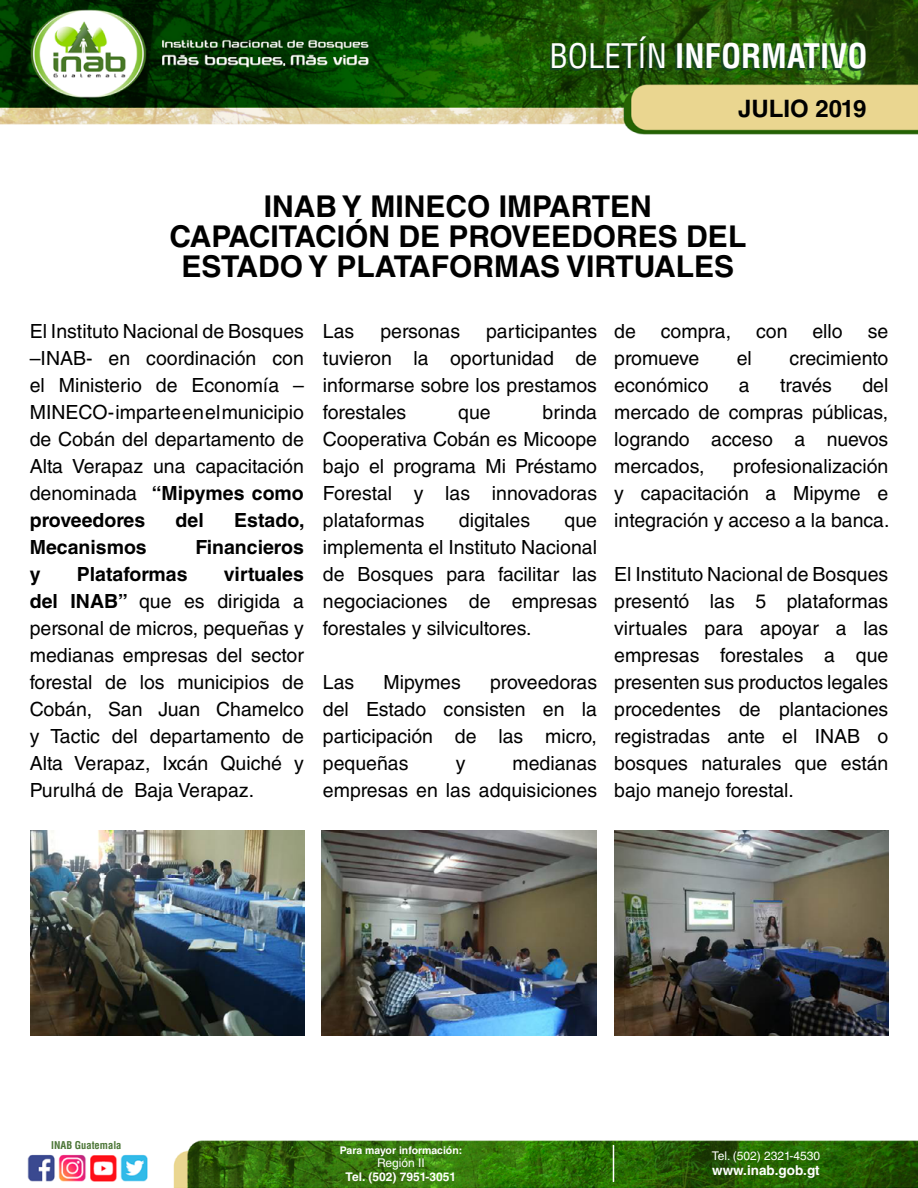
<style>
.page{position:relative;width:918px;height:1188px;background:#fff}
.page>*{position:absolute;margin:0;border:0;box-sizing:border-box;transform-origin:0 0}
.t1{font:700 condensed 33px "Helvetica LT Std";color:#fff}
.t2{font:700 30px/30px "Helvetica LT Std";color:#000;text-align:center}
.t3{font:700 24px "Helvetica LT Std";color:#000}
.t4{font:19.5px/27px "Helvetica LT Std";color:#000;text-align:justify}
.t5{font:700 19.5px "Helvetica LT Std";color:#000}
.t6{font:700 13.5px "Helvetica LT Std";color:#fff}
.t7{font:12px "Helvetica LT Std";color:#fff}
.t8{font:700 12px "Helvetica LT Std";color:#fff}
.t9{font:700 10.5px "Helvetica LT Std";color:#fff}
.t10{font:700 condensed 10.5px "Helvetica LT Std";color:#4c7637}
.s1{font-weight:400}
.s2{font-weight:700}
</style>
<div class="page">
<img style="left:0;top:0;width:918px;height:1188px">
<svg style="left:550px;top:39px;width:314px;height:32px;background:#215812"></svg>
<hr style="left:613px;top:1145px;width:1px;height:37px;background:#fff">
<img style="left:30px;top:830px;width:274px;height:206px">
<img style="left:614px;top:830px;width:274px;height:206px">
<img style="left:322px;top:830px;width:274px;height:206px">
<h1 class="t1" style="left:550px;top:35px;width:320px"><span class="s1">BOLETÍN</span> INFORMATIVO</h1>
<p class="t3" style="left:738px;top:94px;width:130px">JULIO 2019</p>
<h2 class="t2" style="left:169px;top:191px;width:578px">INAB Y MINECO IMPARTEN<br>CAPACITACIóN DE PROVEEDORES DEL<br>ESTADO Y PLATAFORMAS VIRTUALES</h2>
<p class="t4" style="left:30px;top:318px;width:276px">El Instituto Nacional de Bosques –INAB- en coordinación con el Ministerio de Economía – MINECO- imparte en el municipio de Cobán del departamento de Alta Verapaz una capacitación denominada <span class="s2">“Mipymes como proveedores</span></p>
<p class="t5" style="left:176px;top:508px;width:30px">del</p>
<p class="t5" style="left:234px;top:508px;width:72px">Estado,</p>
<p class="t5" style="left:30px;top:535px;width:119px">Mecanismos</p>
<p class="t5" style="left:195px;top:535px;width:110px">Financieros</p>
<p class="t5" style="left:30px;top:562px;width:12px">y</p>
<p class="t5" style="left:77px;top:562px;width:112px">Plataformas</p>
<p class="t4" style="left:30px;top:561px;width:276px;text-indent:194px"><span class="s2">virtuales del INAB”</span> que es dirigida a personal de micros, pequeñas y medianas empresas del sector forestal de los municipios de Cobán, San Juan Chamelco y Tactic del departamento de Alta Verapaz, Ixcán Quiché y Purulhá de Baja Verapaz.</p>
<p class="t4" style="left:323px;top:318px;width:276px;text-indent:163px">participantes tuvieron la oportunidad de informarse sobre los prestamos forestales</p>
<p class="t4" style="left:323px;top:318px;width:33px">Las</p>
<p class="t4" style="left:380px;top:318px;width:81px">personas</p>
<p class="t4" style="left:323px;top:399px;width:276px;text-indent:220px">brinda Cooperativa Cobán es Micoope bajo el programa Mi Préstamo Forestal y las innovadoras plataformas</p>
<p class="t4" style="left:458px;top:399px;width:34px">que</p>
<p class="t4" style="left:459px;top:507px;width:73px">digitales</p>
<p class="t4" style="left:323px;top:507px;width:276px;text-indent:242px">que implementa el Instituto Nacional de Bosques para facilitar las negociaciones de empresas forestales y silvicultores.</p>
<p class="t4" style="left:323px;top:669px;width:33px">Las</p>
<p class="t4" style="left:384px;top:669px;width:79px">Mipymes</p>
<p class="t4" style="left:323px;top:669px;width:276px;text-indent:167px">proveedoras del Estado consisten en la participación de las micro, pequeñas</p>
<p class="t4" style="left:323px;top:750px;width:276px;text-align:right">medianas<br>empresas en las adquisiciones</p>
<p class="t4" style="left:456px;top:750px;width:11px">y</p>
<p class="t4" style="left:614px;top:318px;width:23px">de</p>
<p class="t4" style="left:661px;top:318px;width:72px">compra,</p>
<p class="t4" style="left:756px;top:318px;width:33px">con</p>
<p class="t4" style="left:812px;top:318px;width:32px">ello</p>
<p class="t4" style="left:868px;top:318px;width:22px">se</p>
<p class="t4" style="left:614px;top:345px;width:87px">promueve</p>
<p class="t4" style="left:737px;top:345px;width:17px">el</p>
<p class="t4" style="left:789px;top:345px;width:100px">crecimiento</p>
<p class="t4" style="left:614px;top:372px;width:96px">económico</p>
<p class="t4" style="left:739px;top:372px;width:12px">a</p>
<p class="t4" style="left:780px;top:372px;width:54px">través</p>
<p class="t4" style="left:614px;top:372px;width:276px;text-indent:248px">del mercado de compras públicas, logrando acceso a nuevos mercados,</p>
<p class="t4" style="left:614px;top:453px;width:277px;text-indent:119px">profesionalización y capacitación a Mipyme e integración y acceso a la banca.</p>
<p class="t4" style="left:614px;top:561px;width:276px">El Instituto Nacional de Bosques presentó las 5 plataformas virtuales para apoyar a las empresas forestales a que presenten sus productos legales procedentes de plantaciones registradas ante el INAB o bosques naturales que están bajo manejo forestal.</p>
<p class="t10" style="left:51px;top:1139px;width:72px">INAB Guatemala</p>
<p class="t9" style="left:340px;top:1143px;width:124px">Para mayor información:</p>
<p class="t7" style="left:377px;top:1156px;width:49px">Región II</p>
<p class="t8" style="left:346px;top:1169px;width:112px">Tel. (502) 7951-3051</p>
<p class="t7" style="left:712px;top:1149px;width:110px">Tel. (502) 2321-4530</p>
<p class="t6" style="left:712px;top:1162px;width:109px">www.inab.gob.gt</p>
</div>
